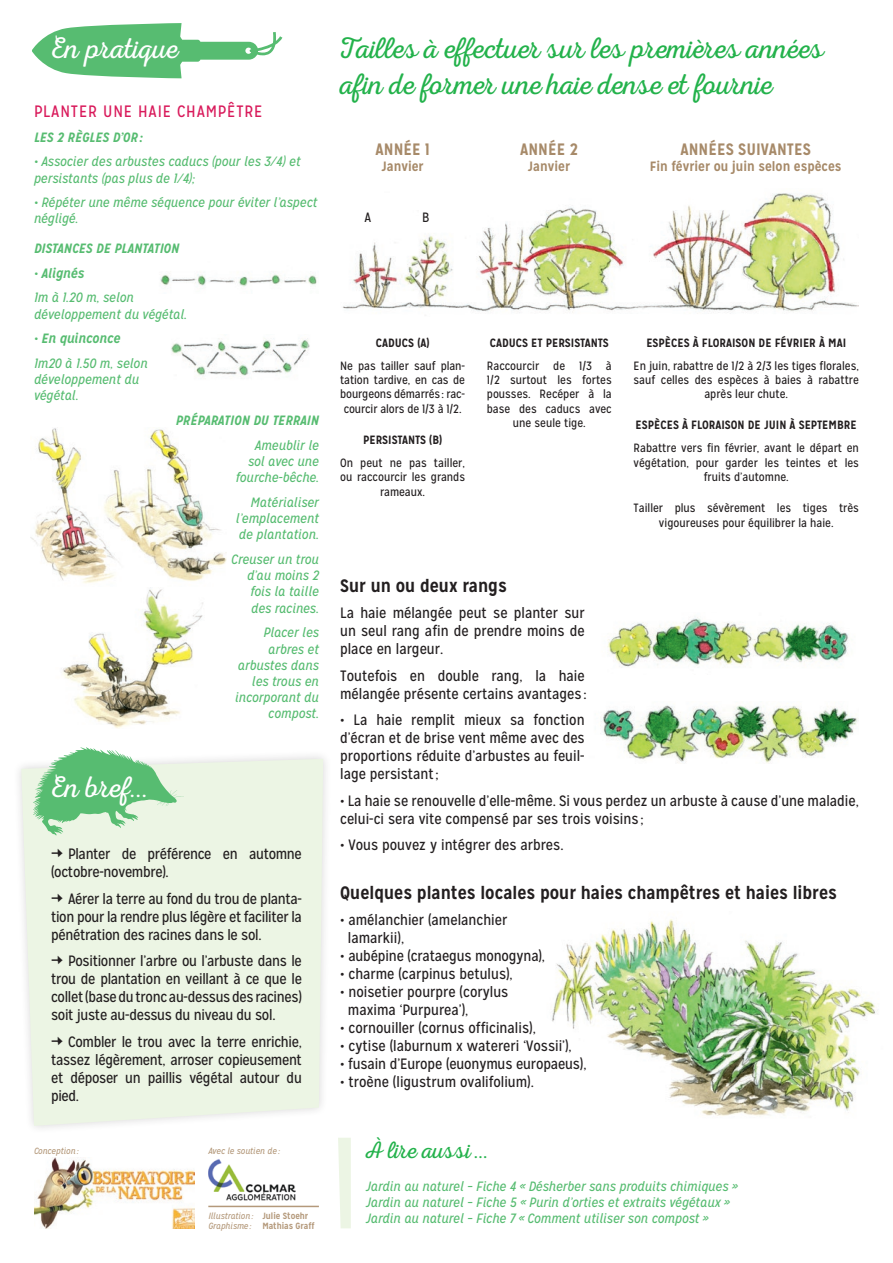
<style>
.page{position:relative;width:893px;height:1263px;background:#fff}
.page>*{position:absolute;margin:0;border:0;box-sizing:border-box;transform-origin:0 0}
.t1{font:30px/36px "Nexa Rust Script L 0";color:#23b24b}
.t2{font:30px "Nexa Rust Script L 0";letter-spacing:-.005em;color:#fff}
.A_lire_aussi{font:24px "Nexa Rust Script L 0";color:#23b24b}
.t3{font:700 18px "Mission Gothic";color:#231f20}
.t4{font:700 16.5px "Mission Gothic";color:#a78a69}
.Commentaire{font:16.5px "Mission Gothic";letter-spacing:.05em;color:#d91a5b}
.Paragraphe_1{font:15px/18px "Mission Gothic";color:#231f20;text-align:justify}
.Paragraphe_1-2{font:15px/18px "Mission Gothic";letter-spacing:-.02em;color:#231f20}
.Commentaire-2{font:italic 13.5px/16.2px "Mission Gothic";color:#57bc71}
.A_lire_aussi-2{font:italic 13.5px "Mission Gothic";color:#57bc71}
.Commentaire-3{font:italic 700 13.5px "Mission Gothic";color:#57bc71}
.t5{font:700 13.5px "Mission Gothic";color:#a78a69}
.Paragraphe_1-3{font:13.5px "Mission Gothic";color:#231f20}
.Paragraphe_1-4{font:12px/14.4px "Mission Gothic";color:#231f20;text-align:center}
.Paragraphe_1-5{font:700 12px "Mission Gothic";color:#231f20}
.t6{font:italic 9px "Mission Gothic";color:#b4997b}
.t7{font:700 9px "Mission Gothic";color:#b4997b}
.s1{font-weight:400}
.s2{font-weight:700;font-style:normal}
.s3{font-weight:400;font-style:italic}
</style>
<div class="page">
<div style="left:21px;top:759px;width:302px;height:367px;background:#ecf5e4"></div>
<svg style="left:33px;top:747px;width:151px;height:88px;background:#a0d8ab"></svg>
<svg style="left:338px;top:1138px;width:13px;height:90px"></svg>
<svg style="left:32px;top:23px;width:250px;height:55px"></svg>
<img style="left:31px;top:428px;width:195px;height:160px">
<img style="left:62px;top:589px;width:141px;height:139px">
<img style="left:34px;top:1157px;width:161px;height:72px">
<img style="left:208px;top:1159px;width:87px;height:41px">
<hr style="left:208px;top:1206px;width:111px;height:1px;background:#b4997b">
<img style="left:343px;top:193px;width:516px;height:120px">
<img style="left:607px;top:617px;width:242px;height:51px">
<img style="left:160px;top:272px;width:157px;height:15px">
<img style="left:171px;top:338px;width:139px;height:38px">
<img style="left:600px;top:705px;width:258px;height:58px">
<img style="left:552px;top:919px;width:326px;height:197px">
<p class="t2" style="left:51px;top:32px;width:129px">En pratique</p>
<p class="Commentaire" style="left:34px;top:101px;width:230px">PLANTER UNE HAIE CHAMPÊTRE</p>
<p class="Commentaire-3" style="left:34px;top:128px;width:110px">LES 2 RÈGLES D’OR:</p>
<p class="Commentaire-2" style="left:34px;top:154px;width:268px">• Associer des arbustes caducs (pour les 3⁄4) et persistants (pas plus de 1⁄4);</p>
<p class="Commentaire-2" style="left:34px;top:195px;width:285px">• Répéter une même séquence pour éviter l’aspect négligé.</p>
<p class="Commentaire-3" style="left:34px;top:240px;width:147px">DISTANCES DE PLANTATION</p>
<p class="Commentaire-3" style="left:34px;top:264px;width:52px"><span class="s1">•</span> Alignés</p>
<p class="Commentaire-2" style="left:34px;top:290px;width:155px">1m à 1.20 m, selon développement du végétal.</p>
<p class="Commentaire-3" style="left:34px;top:330px;width:88px"><span class="s1">•</span> En quinconce</p>
<p class="Commentaire-2" style="left:34px;top:355px;width:115px">1m20 à 1.50 m, selon développement du végétal.</p>
<p class="Commentaire-3" style="left:176px;top:412px;width:145px">PRÉPARATION DU TERRAIN</p>
<p class="Commentaire-2" style="left:236px;top:437px;width:85px;text-align:right">Ameublir le sol avec une fourche-bêche.</p>
<p class="Commentaire-2" style="left:236px;top:494px;width:84px;text-align:justify;text-indent:15px">Matérialiser l’emplacement de plantation.</p>
<p class="Commentaire-2" style="left:231px;top:551px;width:89px;text-align:right">Creuser un trou d’au moins 2 fois la taille des racines.</p>
<p class="Commentaire-2" style="left:235px;top:625px;width:85px;text-align:right">Placer les arbres et arbustes dans les trous en incorporant du compost.</p>
<p class="t2" style="left:51px;top:771px;width:99px">En bref...</p>
<p class="Paragraphe_1-2" style="left:51px;top:845px;width:252px">❖ Planter de préférence en automne (octobre-novembre).</p>
<p class="Paragraphe_1" style="left:51px;top:889px;width:252px">❖ Aérer la terre au fond du trou de planta&shy;tion pour la rendre plus légère et faciliter la pénétration des racines dans le sol.</p>
<p class="Paragraphe_1" style="left:51px;top:952px;width:252px">❖ Positionner l’arbre ou l’arbuste dans le trou de plantation en veillant à ce que le collet (base du tronc au-dessus des racines) soit juste au-dessus du niveau du sol.</p>
<p class="Paragraphe_1" style="left:51px;top:1032px;width:252px">❖ Combler le trou avec la terre enrichie, tassez légèrement, arroser copieusement et déposer un paillis végétal autour du pied.</p>
<p class="t6" style="left:34px;top:1145px;width:46px">Conception:</p>
<p class="t6" style="left:208px;top:1145px;width:73px">Avec le soutien de:</p>
<p class="t6" style="left:208px;top:1210px;width:102px">Illustration: <span class="s2">Julie Stoehr</span></p>
<p class="t7" style="left:208px;top:1220px;width:108px"><span class="s3">Graphisme:</span> Mathias Graff</p>
<p class="t1" style="left:340px;top:34px;width:485px">Tailles à effectuer sur les premières années afin de former une haie dense et fournie</p>
<p class="t4" style="left:376px;top:139px;width:55px">ANNÉE 1</p>
<p class="t5" style="left:382px;top:158px;width:44px">Janvier</p>
<p class="Paragraphe_1-3" style="left:365px;top:209px;width:8px">A</p>
<p class="Paragraphe_1-3" style="left:422px;top:209px;width:9px">B</p>
<p class="t4" style="left:520px;top:139px;width:59px">ANNÉE 2</p>
<p class="t5" style="left:528px;top:158px;width:44px">Janvier</p>
<p class="t4" style="left:680px;top:139px;width:132px">ANNÉES SUIVANTES</p>
<p class="t5" style="left:650px;top:158px;width:193px">Fin février ou juin selon espèces</p>
<p class="Paragraphe_1-5" style="left:376px;top:335px;width:55px">CADUCS (A)</p>
<p class="Paragraphe_1-4" style="left:340px;top:358px;width:126px;text-align:justify">Ne pas tailler sauf plan&shy;tation tardive, en cas de bourgeons démarrés: rac&shy;courcir alors de 1/3 à 1/2.</p>
<p class="Paragraphe_1-5" style="left:363px;top:432px;width:81px">PERSISTANTS (B)</p>
<p class="Paragraphe_1-4" style="left:340px;top:455px;width:126px">On peut ne pas tailler, ou raccourcir les grands rameaux.</p>
<p class="Paragraphe_1-5" style="left:490px;top:335px;width:121px">CADUCS ET PERSISTANTS</p>
<p class="Paragraphe_1-4" style="left:487px;top:358px;width:126px">Raccourcir de 1/3 à<br>1/2 surtout les fortes pousses. Recéper à la base des caducs avec une seule tige.</p>
<p class="Paragraphe_1-5" style="left:646px;top:335px;width:201px">ESPÈCES À FLORAISON DE FÉVRIER À MAI</p>
<p class="Paragraphe_1-4" style="left:634px;top:358px;width:227px">En juin, rabattre de 1/2 à 2/3 les tiges florales, sauf celles des espèces à baies à rabattre après leur chute.</p>
<p class="Paragraphe_1-5" style="left:636px;top:418px;width:223px">ESPÈCES À FLORAISON DE JUIN À SEPTEMBRE</p>
<p class="Paragraphe_1-4" style="left:634px;top:441px;width:227px">Rabattre vers fin février, avant le départ en végétation, pour garder les teintes et les fruits d’automne.</p>
<p class="Paragraphe_1-4" style="left:634px;top:501px;width:227px">Tailler plus sévèrement les tiges très vigoureuses pour équilibrer la haie.</p>
<p class="t3" style="left:340px;top:574px;width:168px">Sur un ou deux rangs</p>
<p class="Paragraphe_1" style="left:340px;top:604px;width:246px">La haie mélangée peut se planter sur un seul rang afin de prendre moins de place en largeur.</p>
<p class="Paragraphe_1" style="left:340px;top:667px;width:248px">Toutefois en double rang, la haie mélangée présente certains avantages :</p>
<p class="Paragraphe_1" style="left:340px;top:711px;width:246px">• La haie remplit mieux sa fonction d’écran et de brise vent même avec des proportions réduite d’arbustes au feuil&shy;lage persistant;</p>
<p class="Paragraphe_1" style="left:340px;top:792px;width:520px">• La haie se renouvelle d’elle-même. Si vous perdez un arbuste à cause d’une maladie, celui-ci sera vite compensé par ses trois voisins ;</p>
<p class="Paragraphe_1" style="left:340px;top:836px;width:225px">• Vous pouvez y intégrer des arbres.</p>
<p class="t3" style="left:340px;top:881px;width:498px">Quelques plantes locales pour haies champêtres et haies libres</p>
<p class="Paragraphe_1" style="left:348px;top:911px;width:161px;text-indent:-8px">• amélanchier (amelanchier lamarkii),</p>
<p class="Paragraphe_1" style="left:340px;top:947px;width:206px">• aubépine (crataegus monogyna),</p>
<p class="Paragraphe_1" style="left:340px;top:965px;width:174px">• charme (carpinus betulus),</p>
<p class="Paragraphe_1" style="left:348px;top:983px;width:162px;text-indent:-8px">• noisetier pourpre (corylus maxima ‘Purpurea’),</p>
<p class="Paragraphe_1" style="left:340px;top:1019px;width:197px">• cornouiller (cornus officinalis),</p>
<p class="Paragraphe_1" style="left:340px;top:1037px;width:233px">• cytise (laburnum x watereri ‘Vossii’),</p>
<p class="Paragraphe_1" style="left:340px;top:1055px;width:248px">• fusain d’Europe (euonymus europaeus),</p>
<p class="Paragraphe_1" style="left:340px;top:1073px;width:195px">• troène (ligustrum ovalifolium).</p>
<p class="A_lire_aussi" style="left:366px;top:1137px;width:124px">À lire aussi ...</p>
<p class="A_lire_aussi-2" style="left:366px;top:1178px;width:373px">Jardin au naturel – Fiche 4 « Désherber sans produits chimiques »</p>
<p class="A_lire_aussi-2" style="left:366px;top:1194px;width:365px">Jardin au naturel – Fiche 5 « Purin d’orties et extraits végétaux »</p>
<p class="A_lire_aussi-2" style="left:366px;top:1210px;width:344px">Jardin au naturel – Fiche 7 « Comment utiliser son compost »</p>
</div>
